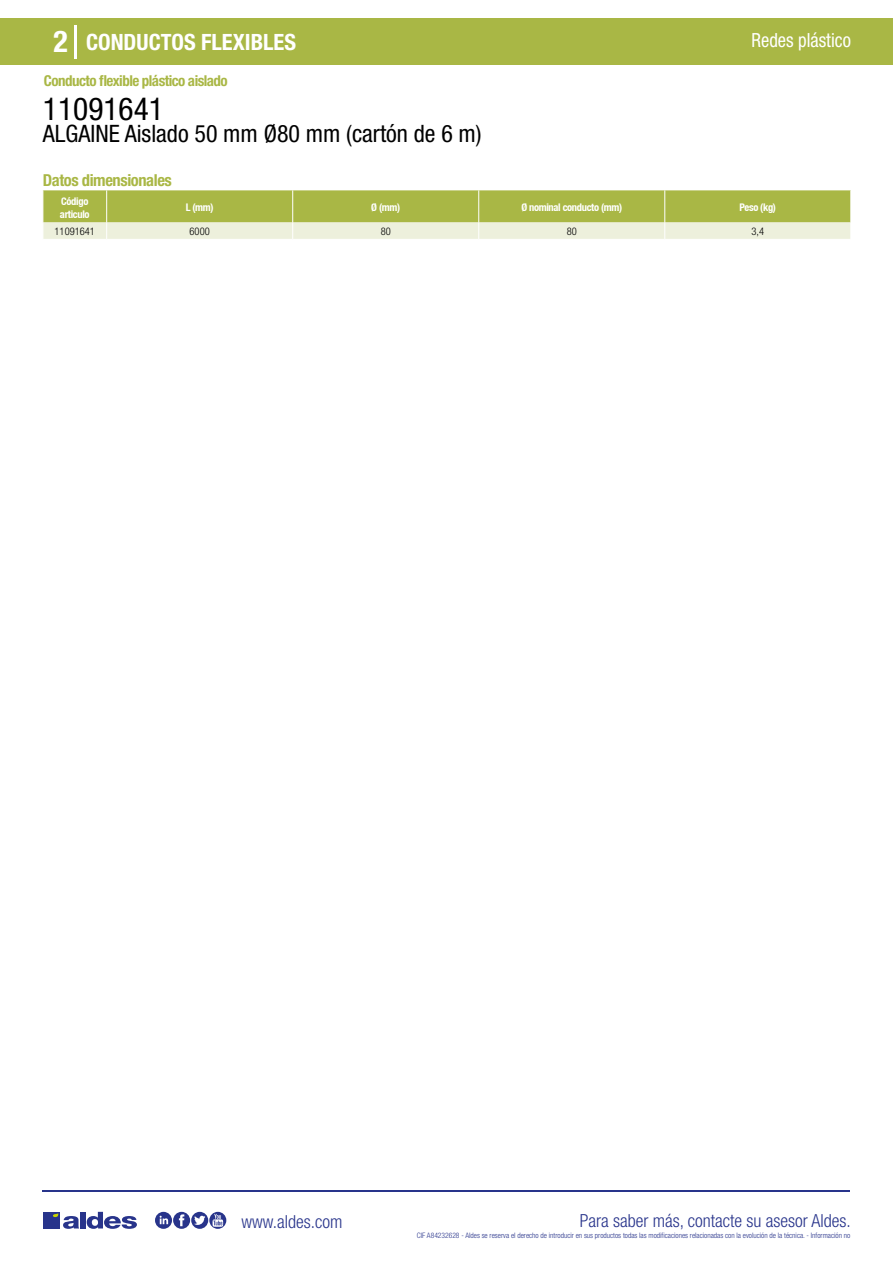
<style>
.page{position:relative;width:893px;height:1263px;background:#fff}
.page>*{position:absolute;margin:0;border:0;box-sizing:border-box;transform-origin:0 0}
.t1{font:condensed 31.5px "Helvetica Neue LT Std";color:#000}
.t2{font:700 condensed 30px "Helvetica Neue LT Std";color:#fff}
.t3{font:condensed 24px "Helvetica Neue LT Std";color:#000}
.t4{font:700 condensed 22.5px "Helvetica Neue LT Std";color:#fff}
.t5{font:condensed 19.5px "Helvetica Neue LT Std";color:#fff;scale:.95 1}
.t6{font:300 condensed 18px "Helvetica Neue";color:#28348b}
.t7{font:700 condensed 16.5px "Helvetica Neue LT Std";letter-spacing:-.025em;color:#a9b745}
.t8{font:700 condensed 15px "Helvetica Neue LT Std";letter-spacing:-.035em;color:#a9b745}
.t9{font:700 condensed 10.5px/13.5px "Helvetica Neue";letter-spacing:-.03em;color:#fff}
.t10{font:300 condensed 10.5px "Helvetica Neue";color:#000}
.t11{font:300 condensed 7.5px "Helvetica Neue";color:#28348b}
</style>
<div class="page">
<div style="left:0;top:18px;width:893px;height:46px;background:#a9b745"></div>
<hr style="left:74px;top:25px;width:2px;height:33px;background:#fff">
<hr style="left:43px;top:1190px;width:807px;height:1px;background:#28348b">
<svg style="left:155px;top:1212px;width:71px;height:17px"></svg>
<div style="left:43px;top:1212px;width:17px;height:16px;background:#28348b"></div>
<div style="left:80px;top:1212px;width:6px;height:16px;background:#28348b"></div>
<svg style="left:87px;top:1212px;width:50px;height:17px"></svg>
<svg style="left:53px;top:1213px;width:26px;height:16px"></svg>
<svg style="left:43px;top:190px;width:808px;height:49px;background:#c1cb7b"></svg>
<h2 class="t2" style="left:54px;top:24px;width:16px">2</h2>
<h3 class="t4" style="left:86px;top:28px;width:211px">CONDUCTOS FLEXIBLES</h3>
<h3 class="t5" style="left:751px;top:29px;width:106px">Redes plástico</h3>
<h3 class="t8" style="left:44px;top:71px;width:185px">Conducto flexible plástico aislado</h3>
<h1 class="t1" style="left:43px;top:91px;width:122px">11091641</h1>
<h3 class="t3" style="left:43px;top:120px;width:440px">ALGAINE Aislado 50 mm Ø80 mm (cartón de 6 m)</h3>
<h3 class="t7" style="left:43px;top:170px;width:130px">Datos dimensionales</h3>
<h3 class="t9" style="left:60px;top:194px;width:31px">Código articulo</h3>
<h3 class="t9" style="left:186px;top:201px;width:29px">L (mm)</h3>
<h3 class="t9" style="left:371px;top:201px;width:30px">Ø (mm)</h3>
<h3 class="t9" style="left:521px;top:201px;width:102px">Ø nominal conducto (mm)</h3>
<h3 class="t9" style="left:740px;top:201px;width:38px">Peso (kg)</h3>
<h3 class="t10" style="left:55px;top:225px;width:42px">11091641</h3>
<h3 class="t10" style="left:190px;top:225px;width:22px">6000</h3>
<h3 class="t10" style="left:381px;top:225px;width:12px">80</h3>
<h3 class="t10" style="left:567px;top:225px;width:12px">80</h3>
<h3 class="t10" style="left:751px;top:225px;width:14px">3,4</h3>
<h3 class="t6" style="left:241px;top:1211px;width:102px">www.aldes.com</h3>
<h3 class="t6" style="left:580px;top:1211px;width:272px">Para saber más, contacte su asesor Aldes.</h3>
<p class="t11" style="left:417px;top:1230px;width:435px">CIF A84232628 - Aldes se reserva el derecho de introducir en sus productos todas las modificaciones relacionadas con la evolución de la técnica. - Información no</p>
</div>
